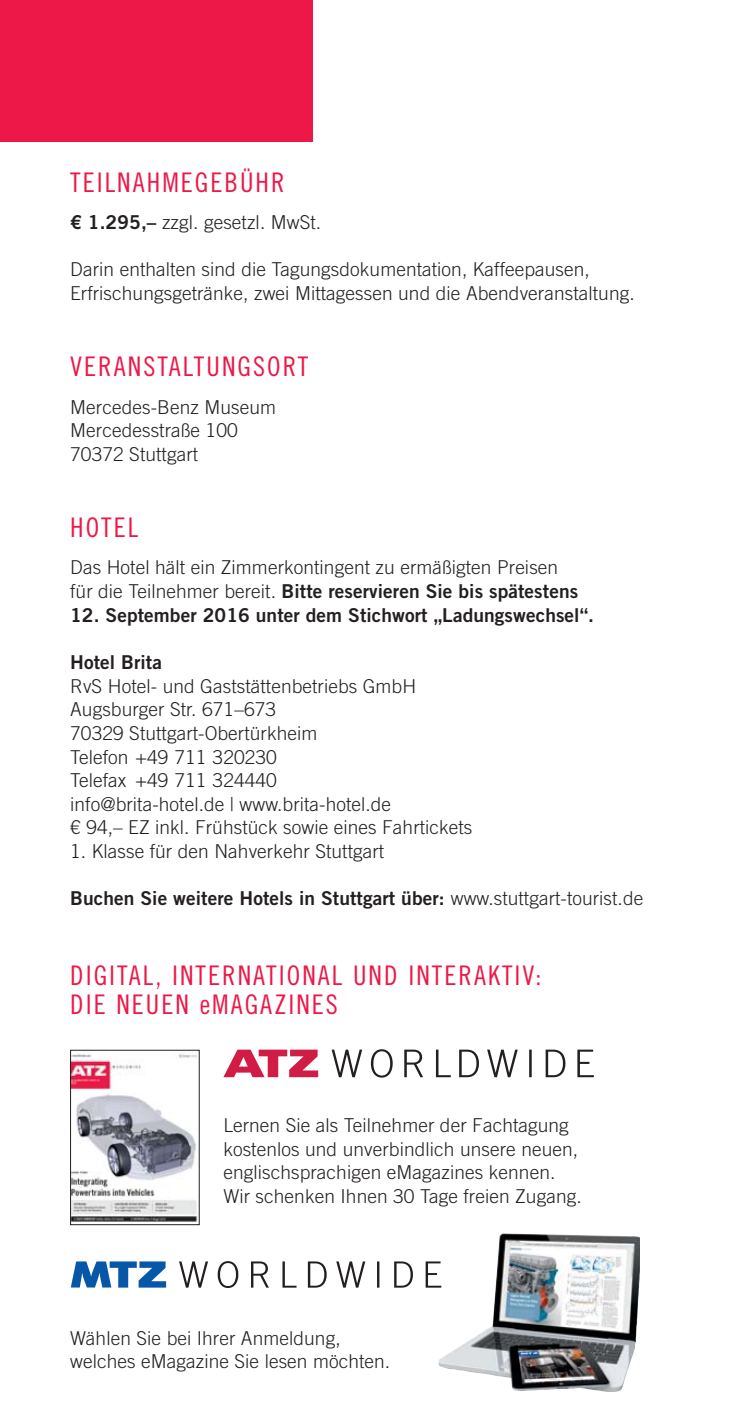
<style>
.page{position:relative;width:734px;height:1423px;background:#fff}
.page>*{position:absolute;margin:0;border:0;box-sizing:border-box;transform-origin:0 0}
.t1{font:27px/29.2px "Trade Gothic LT Std Cn 18";letter-spacing:.075em;color:#ed1847}
.t2{font:300 19.12px/23.6px "Trade Gothic LT Std";letter-spacing:.005em;color:#231f20}
.t3{font:19.12px "Trade Gothic LT Std Bd 2";letter-spacing:.005em;color:#231f20}
.s1{font-family:"Trade Gothic LT Std Bd 2";font-weight:400}
.s2{font-family:"Trade Gothic LT Std";font-weight:300}
</style>
<div class="page">
<div style="left:0;top:0;width:313px;height:142px;background:#ed1847"></div>
<img style="left:72px;top:1053px;width:125px;height:169px">
<div style="left:70px;top:1049px;width:129px;height:175px;border:1px solid #231f20"></div>
<img style="left:438px;top:1233px;width:201px;height:158px">
<svg style="left:223px;top:1049px;width:95px;height:28px"></svg>
<svg style="left:331px;top:1049px;width:262px;height:28px"></svg>
<svg style="left:71px;top:1261px;width:95px;height:26px"></svg>
<svg style="left:179px;top:1260px;width:262px;height:27px"></svg>
<h1 class="t1" style="left:70px;top:171px;width:216px">TEILNAHMEGEBÜHR</h1>
<p class="t2" style="left:70px;top:213px;width:252px"><span class="s1">€ 1.295,–</span> zzgl. gesetzl. MwSt.</p>
<p class="t2" style="left:70px;top:260px;width:566px">Darin enthalten sind die Tagungsdokumentation, Kaffeepausen,<br>Erfrischungsgetränke, zwei Mittagessen und die Abendveranstaltung.</p>
<h1 class="t1" style="left:70px;top:355px;width:239px">VERANSTALTUNGSORT</h1>
<p class="t2" style="left:70px;top:397px;width:207px">Mercedes-Benz Museum<br>Mercedesstraße 100<br>70372 Stuttgart</p>
<h1 class="t1" style="left:70px;top:516px;width:70px">HOTEL</h1>
<p class="t2" style="left:70px;top:558px;width:489px">Das Hotel hält ein Zimmerkontingent zu ermäßigten Preisen</p>
<p class="t3" style="left:70px;top:584px;width:509px"><span class="s2">für die Teilnehmer bereit.</span> Bitte reservieren Sie bis spätestens</p>
<p class="t3" style="left:70px;top:608px;width:525px">12. September 2016 unter dem Stichwort „Ladungswechsel“.</p>
<p class="t3" style="left:70px;top:655px;width:93px">Hotel Brita</p>
<p class="t2" style="left:70px;top:676px;width:403px">RvS Hotel- und Gaststättenbetriebs GmbH Augsburger Str. 671–673<br>70329 Stuttgart-Obertürkheim<br>Telefon +49 711 320230<br>Telefax +49 711 324440<br>info@brita-hotel.de | www.brita-hotel.de<br>€ 94,– EZ inkl. Frühstück sowie eines Fahrtickets</p>
<p class="t2" style="left:70px;top:841px;width:315px">1. Klasse für den Nahverkehr Stuttgart</p>
<p class="t3" style="left:70px;top:891px;width:574px">Buchen Sie weitere Hotels in Stuttgart über: <span class="s2">www.stuttgart-tourist.de</span></p>
<h1 class="t1" style="left:70px;top:963px;width:473px">DIGITAL, INTERNATIONAL UND INTERAKTIV:<br>DIE NEUEN eMAGAZINES</h1>
<p class="t2" style="left:223px;top:1115px;width:360px">Lernen Sie als Teilnehmer der Fachtagung kostenlos und unverbindlich unsere neuen, englischsprachigen eMagazines kennen.<br>Wir schenken Ihnen 30 Tage freien Zugang.</p>
<p class="t2" style="left:70px;top:1328px;width:321px">Wählen Sie bei Ihrer Anmeldung, welches eMagazine Sie lesen möchten.</p>
</div>
